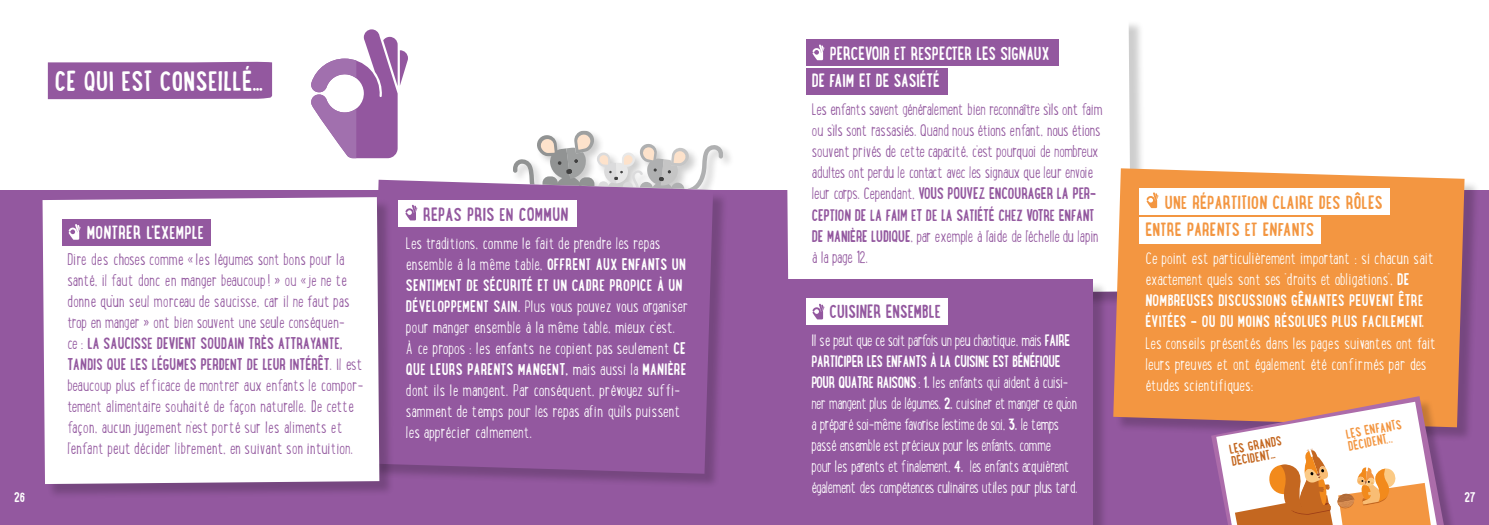
<style>
.page{position:relative;width:1489px;height:525px;background:#fff}
.page>*{position:absolute;margin:0;border:0;box-sizing:border-box;transform-origin:0 0}
.t1{font:700 30px "Lunch Box";letter-spacing:.01em;color:#fff}
.t2{font:700 20px/27.5px "Lunch Box";letter-spacing:.01em;color:#f39641}
.t3{font:700 20px/27.5px "Lunch Box";color:#fff;scale:.96 1}
.t4{font:700 20px "Lunch Box";letter-spacing:.01em;color:#93589f}
.t5{font:700 20px "Lunch Box";color:#fff}
.t6{font:700 20px "Lunch Box";letter-spacing:.01em;color:#93589f;scale:.96 1}
.t7{font:300 17.5px/21px "Lunch Box";color:#93589f}
.t8{font:300 17.5px/21px "Lunch Box";letter-spacing:.01em;color:#fff}
.t9{font:300 17.5px/21px "Lunch Box";letter-spacing:-.02em;color:#fff;scale:.95 1}
.t10{font:700 15px "Lunch Box";color:#fff}
.t11{font:700 14.38px/12px "Lunch Box";color:#f39641}
.t12{font:700 14.38px/12px "Lunch Box";color:#c46720}
.s1{font-weight:700}
</style>
<div class="page">
<div style="left:511px;top:129px;width:223px;height:72px;background:#000;opacity:.2"></div>
<svg style="left:513px;top:130px;width:210px;height:52px"></svg>
<div style="left:0;top:190px;width:1488px;height:334px;background:#93589f"></div>
<svg style="left:311px;top:29px;width:97px;height:129px"></svg>
<div style="left:787px;top:20px;width:359px;height:289px;background:#000;opacity:.2"></div>
<svg style="left:787px;top:20px;width:343px;height:274px"></svg>
<div style="left:372px;top:182px;width:356px;height:307px;background:#000;opacity:.2"></div>
<svg style="left:372px;top:180px;width:341px;height:293px"></svg>
<div style="left:45px;top:199px;width:350px;height:300px;background:#000;opacity:.2"></div>
<div style="left:43px;top:197px;width:336px;height:287px;background:#fff"></div>
<div style="left:1115px;top:170px;width:364px;height:272px;background:#000;opacity:.2"></div>
<svg style="left:1113px;top:168px;width:351px;height:259px;background:#f0984a"></svg>
<div style="left:755px;top:281px;width:353px;height:243px;background:#000;opacity:.2"></div>
<div style="left:753px;top:279px;width:340px;height:245px;background:#93589f"></div>
<div style="left:48px;top:62px;width:224px;height:37px;background:#93589f"></div>
<div style="left:62px;top:219px;width:149px;height:26px;background:#93589f"></div>
<svg style="left:69px;top:224px;width:11px;height:15px"></svg>
<div style="left:398px;top:200px;width:178px;height:27px;background:#fff"></div>
<div style="left:806px;top:39px;width:252px;height:27px;background:#93589f"></div>
<div style="left:806px;top:68px;width:141px;height:26px;background:#93589f"></div>
<div style="left:806px;top:298px;width:141px;height:26px;background:#fff"></div>
<div style="left:1138px;top:188px;width:251px;height:27px;background:#fff"></div>
<div style="left:1138px;top:217px;width:182px;height:26px;background:#fff"></div>
<svg style="left:1146px;top:192px;width:12px;height:16px"></svg>
<svg style="left:405px;top:205px;width:12px;height:15px"></svg>
<svg style="left:812px;top:44px;width:12px;height:16px"></svg>
<svg style="left:812px;top:303px;width:12px;height:16px"></svg>
<div style="left:1213px;top:398px;width:249px;height:126px;background:#000;opacity:.2"></div>
<svg style="left:1210px;top:396px;width:233px;height:128px;background:#e6baa3"></svg>
<p class="t3" style="left:811px;top:39px;width:249px;text-indent:18px">PERCEVOIR ET RESPECTER LES SIGNAUX<br>DE FAIM ET DE SASIÉTÉ</p>
<p class="t7" style="left:811px;top:99px;width:292px">Les enfants savent généralement bien reconnaître s'ils ont faim ou s'ils sont rassasiés. Quand nous étions enfant, nous étions souvent privés de cette capacité, c'est pourquoi de nombreux adultes ont perdu le contact avec les signaux que leur envoie leur corps. Cependant, <span class="s1">VOUS POUVEZ ENCOURAGER LA PER-CEPTION DE LA FAIM ET DE LA SATIÉTÉ CHEZ VOTRE ENFANT DE MANIÈRE LUDIQUE</span>, par exemple à l'aide de l'échelle du lapin à la page 12.</p>
<p class="t6" style="left:829px;top:298px;width:117px">CUISINER ENSEMBLE</p>
<p class="t9" style="left:811px;top:330px;width:281px">Il se peut que ce soit parfois un peu chaotique, mais <span class="s1">FAIRE PARTICIPER LES ENFANTS À LA CUISINE EST BÉNÉFIQUE POUR QUATRE RAISONS</span>: <span class="s1">1.</span> les enfants qui aident à cuisi&shy;ner mangent plus de légumes, <span class="s1">2.</span> cuisiner et manger ce qu’on a préparé soi-même favorise l'estime de soi, <span class="s1">3.</span> le temps passé ensemble est précieux pour les enfants, comme<br>pour les parents et finalement, <span class="s1">4.</span> les enfants acquièrent également des compétences culinaires utiles pour plus tard.</p>
<h1 class="t1" style="left:55px;top:60px;width:209px">CE QUI EST CONSEILLÉ…</h1>
<p class="t2" style="left:1145px;top:187px;width:239px;text-indent:19px">UNE RÉPARTITION CLAIRE DES RÔLES<br>ENTRE PARENTS ET ENFANTS</p>
<p class="t8" style="left:1145px;top:248px;width:289px">Ce point est particulièrement important : si chacun sait exactement quels sont ses "droits et obligations", <span class="s1">DE NOMBREUSES DISCUSSIONS GÊNANTES PEUVENT ÊTRE ÉVITÉES - OU DU MOINS RÉSOLUES PLUS FACILEMENT.</span></p>
<p class="t8" style="left:1145px;top:332px;width:292px">Les conseils présentés dans les pages suivantes ont fait leurs preuves et ont également été confirmés par des études scientifiques:</p>
<p class="t4" style="left:423px;top:200px;width:147px">REPAS PRIS EN COMMUN</p>
<p class="t8" style="left:406px;top:232px;width:284px">Les traditions, comme le fait de prendre les repas ensemble à la même table, <span class="s1">OFFRENT AUX ENFANTS UN SENTIMENT DE SÉCURITÉ ET UN CADRE PROPICE À UN DÉVELOPPEMENT SAIN.</span> Plus vous pouvez vous organiser pour manger ensemble à la même table, mieux c'est.<br>À ce propos : les enfants ne copient pas seulement <span class="s1">CE QUE LEURS PARENTS MANGENT,</span> mais aussi la <span class="s1">MANIÈRE </span>dont ils le mangent. Par conséquent, prévoyez suffi&shy;samment de temps pour les repas afin qu'ils puissent les apprécier calmement.</p>
<p class="t5" style="left:87px;top:219px;width:119px">MONTRER L'EXEMPLE</p>
<p class="t7" style="left:67px;top:248px;width:297px">Dire des choses comme «les légumes sont bons pour la santé, il faut donc en manger beaucoup! » ou «je ne te donne qu’un seul morceau de saucisse, car il ne faut pas trop en manger » ont bien souvent une seule conséquen-<br>ce : <span class="s1">LA SAUCISSE DEVIENT SOUDAIN TRÈS ATTRAYANTE, TANDIS QUE LES LÉGUMES PERDENT DE LEUR INTÉRÊT</span>. Il est beaucoup plus efficace de montrer aux enfants le compor&shy;tement alimentaire souhaité de façon naturelle. De cette façon, aucun jugement n'est porté sur les aliments et l'enfant peut décider librement, en suivant son intuition.</p>
<p class="t11" style="left:1344px;top:428px;width:58px;rotate:-11deg">LES ENFANTS<br>DÉCIDENT...</p>
<p class="t12" style="left:1227px;top:443px;width:55px;rotate:-11deg">LES GRANDS<br>DÉCIDENT…</p>
<p class="t10" style="left:14px;top:486px;width:13px">26</p>
<p class="t10" style="left:1464px;top:486px;width:13px">27</p>
</div>
